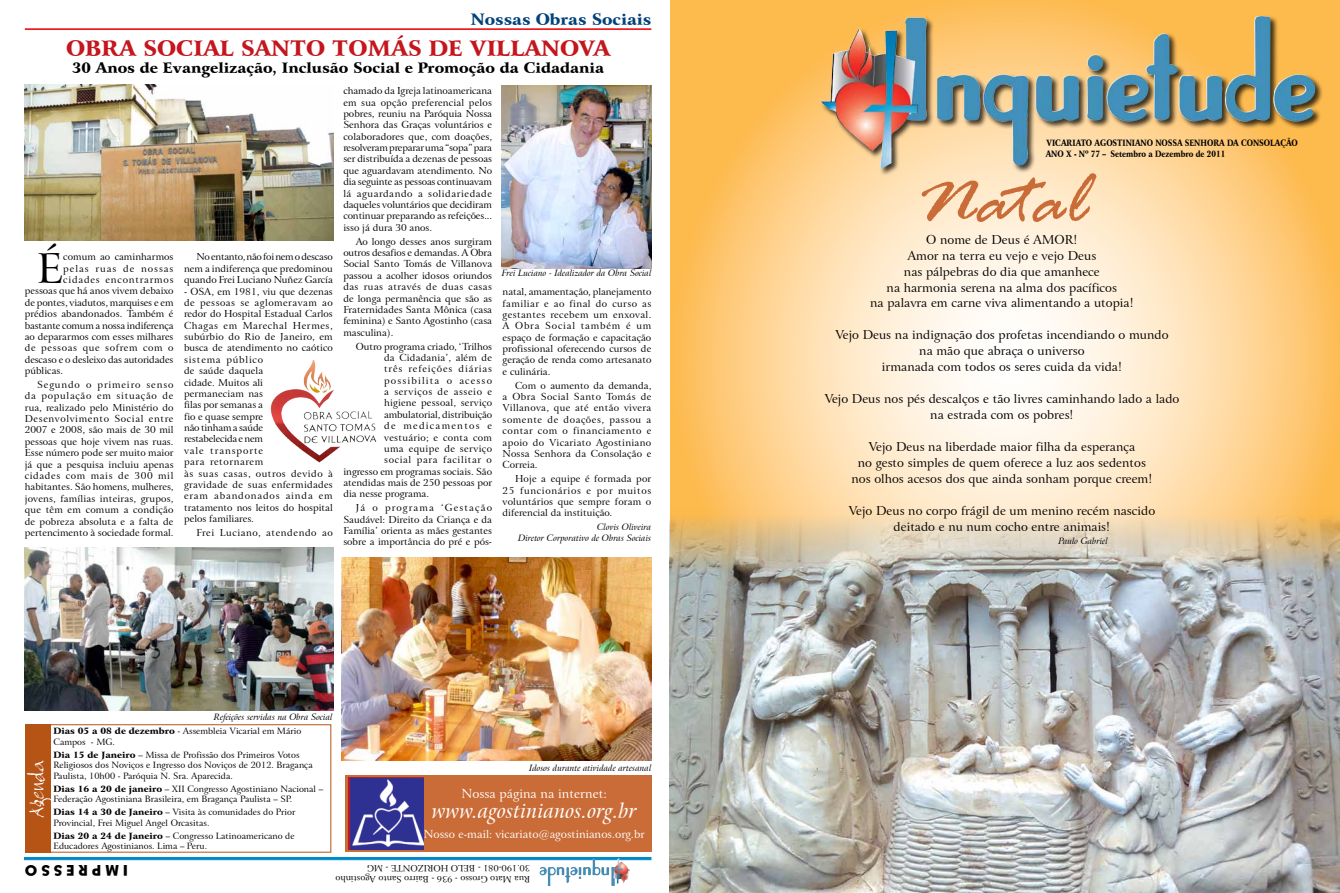
<style>
.page{position:relative;width:1340px;height:893px;background:#fff}
.page>*{position:absolute;margin:0;border:0;box-sizing:border-box;transform-origin:0 0}
.t1{font:italic 79.27px "Rage";color:#ca6c38}
.t2{font:40.86px "Arrus BT";color:#000}
.t3{font:21.88px "Bergell Let Plain";color:#fff}
.t4{font:900 21.26px "Arrus BT";color:#c4161c}
.t5{font:italic 21px "Arrus BT";color:#fff}
.t6{font:900 15.75px "Arrus BT";color:#00427a}
.t7{font:700 14.88px "Futura BT";letter-spacing:.26em;color:#000}
.t8{font:900 14.44px "Arrus BT";color:#000}
.t9{font:12.51px "Arrus BT";color:#fff}
.t10{font:12.25px/15.9px "Arrus BT";color:#000;text-align:center}
.t11{font:11.11px "Arrus BT";color:#fff}
.t12{font:9.62px/11.4px "Arrus BT";color:#000;text-align:justify}
.t13{font:9.62px "Arrus BT";letter-spacing:.065em;color:#000}
.t14{font:9.62px "Arrus BT";letter-spacing:.055em;color:#000}
.t15{font:9.62px "Arrus BT";letter-spacing:.02em;color:#000}
.t16{font:9.62px "Arrus BT";letter-spacing:-.02em;color:#000}
.t17{font:9.62px "Arrus BT";letter-spacing:.085em;color:#000}
.t18{font:9.62px "Arrus BT";letter-spacing:.075em;color:#000}
.t19{font:9.62px "Arrus BT";letter-spacing:.03em;color:#000}
.t20{font:9.62px "Arrus BT";letter-spacing:.115em;color:#000}
.t21{font:9.62px "Arrus BT";letter-spacing:.035em;color:#000}
.t22{font:9.62px "Arrus BT";letter-spacing:.1em;color:#000}
.t23{font:9.62px "Arrus BT";letter-spacing:.125em;color:#000}
.t24{font:8.75px/10.5px "Arrus BT";color:#000}
.t25{font:italic 8.75px/11.4px "Arrus BT";color:#000;text-align:right}
.t26{font:900 8.75px/10.5px "Arrus BT";color:#000;scale:.8 1}
.s1{font-weight:900}
</style>
<div class="page">
<svg style="left:670px;top:0;width:669px;height:508px;background:#fed9a1"></svg>
<div style="left:24px;top:857px;width:627px;height:3px;background:#0089c6;border:1px solid #0089c6"></div>
<div style="left:820px;top:15px;width:503px;height:161px;background:#000;opacity:.75"></div>
<img style="left:821px;top:16px;width:449px;height:153px">
<img style="left:548px;top:858px;width:82px;height:28px">
<img style="left:670px;top:508px;width:669px;height:385px">
<hr style="left:25px;top:28px;width:626px;height:2px;background:#ed1d24">
<div style="left:345px;top:775px;width:306px;height:76px;background:#ca6c38"></div>
<img style="left:348px;top:778px;width:75px;height:71px">
<div style="left:50px;top:724px;width:281px;height:129px;border:1px solid #b55414"></div>
<div style="left:25px;top:724px;width:25px;height:129px;background:#b55414"></div>
<img style="left:341px;top:558px;width:310px;height:202px">
<img style="left:25px;top:84px;width:309px;height:157px">
<img style="left:270px;top:360px;width:107px;height:102px">
<img style="left:501px;top:86px;width:150px;height:182px">
<img style="left:25px;top:548px;width:309px;height:162px">
<h3 class="t6" style="left:470px;top:9px;width:182px">Nossas Obras Sociais</h3>
<h3 class="t4" style="left:66px;top:35px;width:545px">OBRA SOCIAL SANTO TOMÁS DE VILLANOVA</h3>
<h3 class="t8" style="left:72px;top:59px;width:533px">30 Anos de Evangelização, Inclusão Social e Promoção da Cidadania</h3>
<h2 class="t2" style="left:37px;top:243px;width:28px">É</h2>
<p class="t12" style="left:63px;top:251px;width:112px">comum ao caminharmos</p>
<p class="t22" style="left:63px;top:262px;width:112px">pelas ruas de nossas</p>
<p class="t18" style="left:63px;top:274px;width:112px">cidades encontrarmos</p>
<p class="t12" style="left:25px;top:286px;width:150px">pessoas que há anos vivem debaixo</p>
<p class="t12" style="left:25px;top:297px;width:150px">de pontes, viadutos, marquises e em</p>
<p class="t12" style="left:25px;top:308px;width:150px">prédios abandonados. Também é</p>
<p class="t16" style="left:25px;top:319px;width:150px">bastante comum a nossa indiferença</p>
<p class="t12" style="left:25px;top:331px;width:150px">ao depararmos com esses milhares</p>
<p class="t13" style="left:25px;top:342px;width:150px">de pessoas que sofrem com o</p>
<p class="t12" style="left:25px;top:354px;width:150px">descaso e o desleixo das autoridades</p>
<p class="t12" style="left:25px;top:365px;width:40px">públicas.</p>
<p class="t12" style="left:25px;top:379px;width:150px;text-indent:12px">Segundo o primeiro senso da população em situação de rua, realizado pelo Ministério do Desenvolvimento Social entre 2007 e 2008, são mais de 30 mil pessoas que hoje vivem nas ruas.<br>Esse número pode ser muito maior já que a pesquisa incluiu apenas cidades com mais de 300 mil habitantes. São homens, mulheres, jovens, famílias inteiras, grupos, que têm em comum a condição de pobreza absoluta e a falta de pertencimento à sociedade formal.</p>
<p class="t12" style="left:184px;top:251px;width:150px;text-indent:12px">No entanto, não foi nem o descaso nem a indiferença que predominou quando Frei Luciano Nuñez García</p>
<p class="t12" style="left:184px;top:286px;width:150px;text-align:left">- OSA, em 1981, viu que dezenas de pessoas se aglomeravam ao redor do Hospital Estadual Carlos<br>Chagas em Marechal Hermes, subúrbio do Rio de Janeiro, em busca de atendimento no caótico sistema público<br>de saúde daquela<br>cidade. Muitos ali<br>permaneciam nas<br>filas por semanas a<br>fio e quase sempre<br>não tinham a saúde<br>restabelecida e nem<br>vale transporte<br>para retornarem<br>às suas casas, outros devido à gravidade de suas enfermidades eram abandonados ainda em tratamento nos leitos do hospital pelos familiares.</p>
<p class="t14" style="left:196px;top:527px;width:138px">Frei Luciano, atendendo ao</p>
<p class="t12" style="left:343px;top:85px;width:150px">chamado da Igreja latinoamericana em sua opção preferencial pelos pobres, reuniu na Paróquia Nossa Senhora das Graças voluntários e colaboradores que, com doações, resolveram preparar uma “sopa” para ser distribuída a dezenas de pessoas que aguardavam atendimento. No dia seguinte as pessoas continuavam lá aguardando a solidariedade daqueles voluntários que decidiram continuar preparando as refeições... isso já dura 30 anos.</p>
<p class="t12" style="left:343px;top:236px;width:150px;text-indent:12px">Ao longo desses anos surgiram outros desafios e demandas. A Obra Social Santo Tomás de Villanova passou a acolher idosos oriundos das ruas através de duas casas de longa permanência que são as Fraternidades Santa Mônica (casa feminina) e Santo Agostinho (casa masculina).</p>
<p class="t12" style="left:356px;top:341px;width:138px">Outro programa criado, ‘Trilhos</p>
<p class="t15" style="left:384px;top:351px;width:109px">da Cidadania’, além de</p>
<p class="t17" style="left:384px;top:363px;width:109px">três refeições diárias</p>
<p class="t20" style="left:384px;top:374px;width:109px">possibilita o acesso</p>
<p class="t14" style="left:384px;top:386px;width:109px">a serviços de asseio e</p>
<p class="t15" style="left:384px;top:397px;width:109px">higiene pessoal, serviço</p>
<p class="t12" style="left:384px;top:409px;width:109px">ambulatorial, distribuição</p>
<p class="t23" style="left:384px;top:420px;width:109px">de medicamentos e</p>
<p class="t19" style="left:384px;top:431px;width:109px">vestuário; e conta com</p>
<p class="t21" style="left:384px;top:443px;width:109px">uma equipe de serviço</p>
<p class="t13" style="left:384px;top:454px;width:109px">social para facilitar o</p>
<p class="t12" style="left:343px;top:466px;width:150px">ingresso em programas sociais. São</p>
<p class="t12" style="left:343px;top:477px;width:150px">atendidas mais de 250 pessoas por</p>
<p class="t12" style="left:343px;top:488px;width:87px">dia nesse programa.</p>
<p class="t12" style="left:343px;top:502px;width:150px;text-indent:12px">Já o programa ‘Gestação Saudável: Direito da Criança e da Família’ orienta as mães gestantes sobre a importância do pré e pós-</p>
<p class="t25" style="left:501px;top:268px;width:151px">Frei Luciano - Idealizador da Obra Social</p>
<p class="t12" style="left:502px;top:286px;width:150px">natal, amamentação, planejamento familiar e ao final do curso as gestantes recebem um enxoval.<br>A Obra Social também é um espaço de formação e capacitação profissional oferecendo cursos de geração de renda como artesanato e culinária.</p>
<p class="t12" style="left:502px;top:380px;width:150px;text-indent:12px">Com o aumento da demanda, a Obra Social Santo Tomás de Villanova, que até então vivera somente de doações, passou a contar com o financiamento e apoio do Vicariato Agostiniano Nossa Senhora da Consolação e Correia.</p>
<p class="t12" style="left:502px;top:473px;width:150px;text-indent:12px">Hoje a equipe é formada por 25 funcionários e por muitos voluntários que sempre foram o diferencial da instituição.</p>
<p class="t25" style="left:518px;top:521px;width:135px">Clovis Oliveira<br>Diretor Corporativo de Obras Sociais</p>
<p class="t25" style="left:214px;top:711px;width:120px">Refeições servidas na Obra Social</p>
<p class="t24" style="left:53px;top:726px;width:249px"><span class="s1">Dias 05 a 08 de dezembro</span> - Assembleia Vicarial em Mário<br>Campos - MG.</p>
<p class="t24" style="left:53px;top:750px;width:261px"><span class="s1">Dia 15 de Janeiro</span> – Missa de Profissão dos Primeiros Votos<br>Religiosos dos Noviços e Ingresso dos Noviços de 2012. Bragança<br>Paulista, 10h00 - Paróquia N. Sra. Aparecida.</p>
<p class="t24" style="left:53px;top:784px;width:271px"><span class="s1">Dias 16 a 20 de janeiro</span> – XII Congresso Agostiniano Nacional –<br>Federação Agostiniana Brasileira, em Bragança Paulista – SP.</p>
<p class="t24" style="left:53px;top:807px;width:243px"><span class="s1">Dias 14 a 30 de Janeiro</span> – Visita às comunidades do Prior<br>Provincial, Frei Miguel Angel Orcasitas.</p>
<p class="t24" style="left:53px;top:830px;width:243px"><span class="s1">Dias 20 a 24 de Janeiro</span> – Congresso Latinoamericano de<br>Educadores Agostinianos. Lima – Peru.</p>
<h3 class="t3" style="left:23px;top:817px;width:59px;rotate:-90deg">Agenda</h3>
<p class="t25" style="left:529px;top:763px;width:124px">Idosos durante atividade artesanal</p>
<h3 class="t9" style="left:461px;top:785px;width:147px">Nossa página na internet:</h3>
<h3 class="t5" style="left:432px;top:797px;width:206px">www.agostinianos.org.br</h3>
<p class="t11" style="left:424px;top:827px;width:222px">Nosso e-mail: vicariato@agostinianos.org.br</p>
<h3 class="t7" style="left:128px;top:879px;width:105px;rotate:-180deg">IMPRESSO</h3>
<p class="t24" style="left:530px;top:874px;width:165px;rotate:-180deg">30.190-081 - BELO HORIZONTE - MG</p>
<p class="t24" style="left:530px;top:884px;width:196px;rotate:-180deg">Rua Mato Grosso - 936 - Bairro Santo Agostinho</p>
<p class="t26" style="left:1045px;top:138px;width:316px">VICARIATO AGOSTINIANO NOSSA SENHORA DA CONSOLAÇÃO<br>ANO X - Nº 77 – Setembro a Dezembro de 2011</p>
<h1 class="t1" style="left:916px;top:157px;width:171px">Natal</h1>
<p class="t10" style="left:870px;top:232px;width:265px">O nome de Deus é AMOR!<br>Amor na terra eu vejo e vejo Deus<br>nas pálpebras do dia que amanhece<br>na harmonia serena na alma dos pacíficos<br>na palavra em carne viva alimentando a utopia!</p>
<p class="t10" style="left:835px;top:327px;width:335px">Vejo Deus na indignação dos profetas incendiando o mundo na mão que abraça o universo<br>irmanada com todos os seres cuida da vida!</p>
<p class="t10" style="left:824px;top:391px;width:356px">Vejo Deus nos pés descalços e tão livres caminhando lado a lado na estrada com os pobres!</p>
<p class="t10" style="left:851px;top:439px;width:302px">Vejo Deus na liberdade maior filha da esperança<br>no gesto simples de quem oferece a luz aos sedentos nos olhos acesos dos que ainda sonham porque creem!</p>
<p class="t10" style="left:848px;top:503px;width:308px">Vejo Deus no corpo frágil de um menino recém nascido deitado e nu num cocho entre animais!</p>
<p class="t25" style="left:1058px;top:535px;width:51px">Paulo Gabriel</p>
</div>
